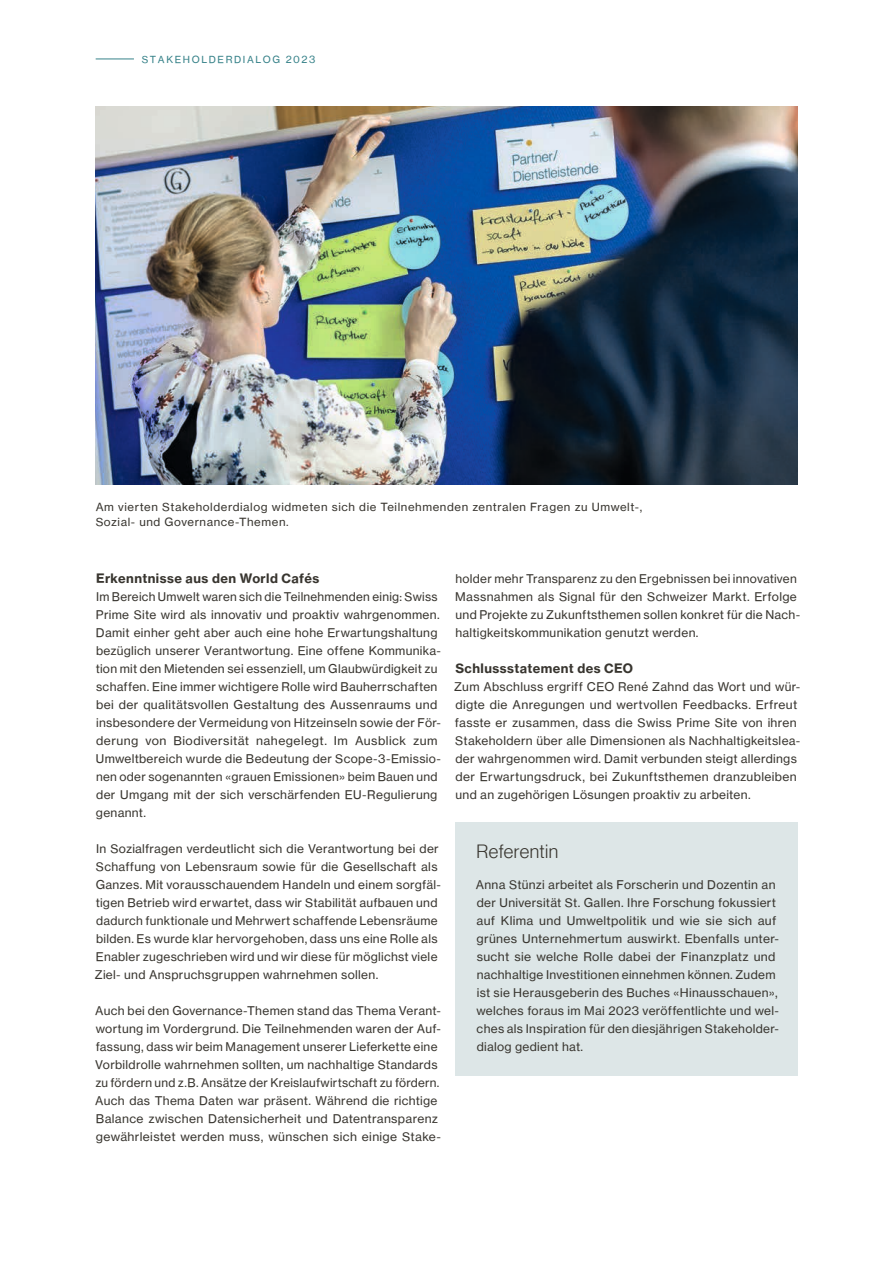
<style>
.page{position:relative;width:893px;height:1263px;background:#fff}
.page>*{position:absolute;margin:0;border:0;box-sizing:border-box;transform-origin:0 0}
.t1{font:18.75px "N Haas Grotesk DS Pro 45 Lt";letter-spacing:.015em;color:#38352f}
.t2{font:12.75px "N Haas Grotesk TX Pro 75 Bd";letter-spacing:.035em;color:#38352f}
.t3{font:12px/18px "N Haas Grotesk TX Pro 55 Rg";letter-spacing:.025em;color:#38352f}
.t4{font:11.25px/15px "N Haas Grotesk TX Pro 55 Rg";letter-spacing:.05em;color:#38352f}
.t5{font:9.75px "N Haas Grotesk TX Pro 55 Rg";letter-spacing:.165em;color:#378289}
</style>
<div class="page">
<hr style="left:96px;top:59px;width:38px;height:1px;background:#378289">
<div style="left:455px;top:822px;width:342px;height:61px;background:#dde6e7"></div>
<div style="left:455px;top:859px;width:342px;height:216px;background:#dde6e7"></div>
<img style="left:96px;top:106px;width:701px;height:378px">
<p class="t5" style="left:142px;top:52px;width:175px">STAKEHOLDERDIALOG 2023</p>
<p class="t4" style="left:96px;top:499px;width:548px">Am vierten Stakeholderdialog widmeten sich die Teilnehmenden zentralen Fragen zu Umwelt-,<br>Sozial- und Governance-Themen.</p>
<p class="t2" style="left:96px;top:569px;width:225px">Erkenntnisse aus den World Cafés</p>
<p class="t3" style="left:96px;top:587px;width:347px">Im Bereich Umwelt waren sich die Teilnehmenden einig: Swiss Prime Site wird als innovativ und proaktiv wahrgenommen.<br>Damit einher geht aber auch eine hohe Erwartungshaltung bezüglich unserer Verantwortung. Eine offene Kommunika&shy;tion mit den Mietenden sei essenziell, um Glaubwürdigkeit zu schaffen. Eine immer wichtigere Rolle wird Bauherrschaften bei der qualitätsvollen Gestaltung des Aussenraums und insbesondere der Vermeidung von Hitzeinseln sowie der För&shy;derung von Biodiversität nahegelegt. Im Ausblick zum Umweltbereich wurde die Bedeutung der Scope-3-Emissio&shy;nen oder sogenannten «grauen Emissionen» beim Bauen und der Umgang mit der sich verschärfenden EU-Regulierung genannt.</p>
<p class="t3" style="left:95px;top:839px;width:348px">In Sozialfragen verdeutlicht sich die Verantwortung bei der Schaffung von Lebensraum sowie für die Gesellschaft als Ganzes. Mit vorausschauendem Handeln und einem sorgfäl&shy;tigen Betrieb wird erwartet, dass wir Stabilität aufbauen und dadurch funktionale und Mehrwert schaffende Lebensräume bilden. Es wurde klar hervorgehoben, dass uns eine Rolle als Enabler zugeschrieben wird und wir diese für möglichst viele Ziel- und Anspruchsgruppen wahrnehmen sollen.</p>
<p class="t3" style="left:95px;top:1001px;width:347px">Auch bei den Governance-Themen stand das Thema Verant&shy;wortung im Vordergrund. Die Teilnehmenden waren der Auf&shy;fassung, dass wir beim Management unserer Lieferkette eine Vorbildrolle wahrnehmen sollten, um nachhaltige Standards zu fördern und z.B. Ansätze der Kreislaufwirtschaft zu fördern.<br>Auch das Thema Daten war präsent. Während die richtige Balance zwischen Datensicherheit und Datentransparenz gewährleistet werden muss, wünschen sich einige Stake-</p>
<p class="t3" style="left:455px;top:569px;width:347px">holder mehr Transparenz zu den Ergebnissen bei innovativen Massnahmen als Signal für den Schweizer Markt. Erfolge und Projekte zu Zukunftsthemen sollen konkret für die Nach&shy;haltigkeitskommunikation genutzt werden.</p>
<p class="t2" style="left:455px;top:659px;width:179px">Schlussstatement des CEO</p>
<p class="t3" style="left:454px;top:677px;width:348px">Zum Abschluss ergriff CEO René Zahnd das Wort und wür&shy;digte die Anregungen und wertvollen Feedbacks. Erfreut fasste er zusammen, dass die Swiss Prime Site von ihren Stakeholdern über alle Dimensionen als Nachhaltigkeitslea&shy;der wahrgenommen wird. Damit verbunden steigt allerdings der Erwartungsdruck, bei Zukunftsthemen dranzubleiben und an zugehörigen Lösungen proaktiv zu arbeiten.</p>
<h1 class="t1" style="left:477px;top:838px;width:83px">Referentin</h1>
<p class="t3" style="left:476px;top:875px;width:305px">Anna Stünzi arbeitet als Forscherin und Dozentin an der Universität St. Gallen. Ihre Forschung fokussiert auf Klima und Umweltpolitik und wie sie sich auf grünes Unternehmertum auswirkt. Ebenfalls unter&shy;sucht sie welche Rolle dabei der Finanzplatz und nachhaltige Investitionen einnehmen können. Zudem ist sie Herausgeberin des Buches «Hinausschauen», welches foraus im Mai 2023 veröffentlichte und wel&shy;ches als Inspiration für den diesjährigen Stakeholder&shy;dialog gedient hat.</p>
</div>
